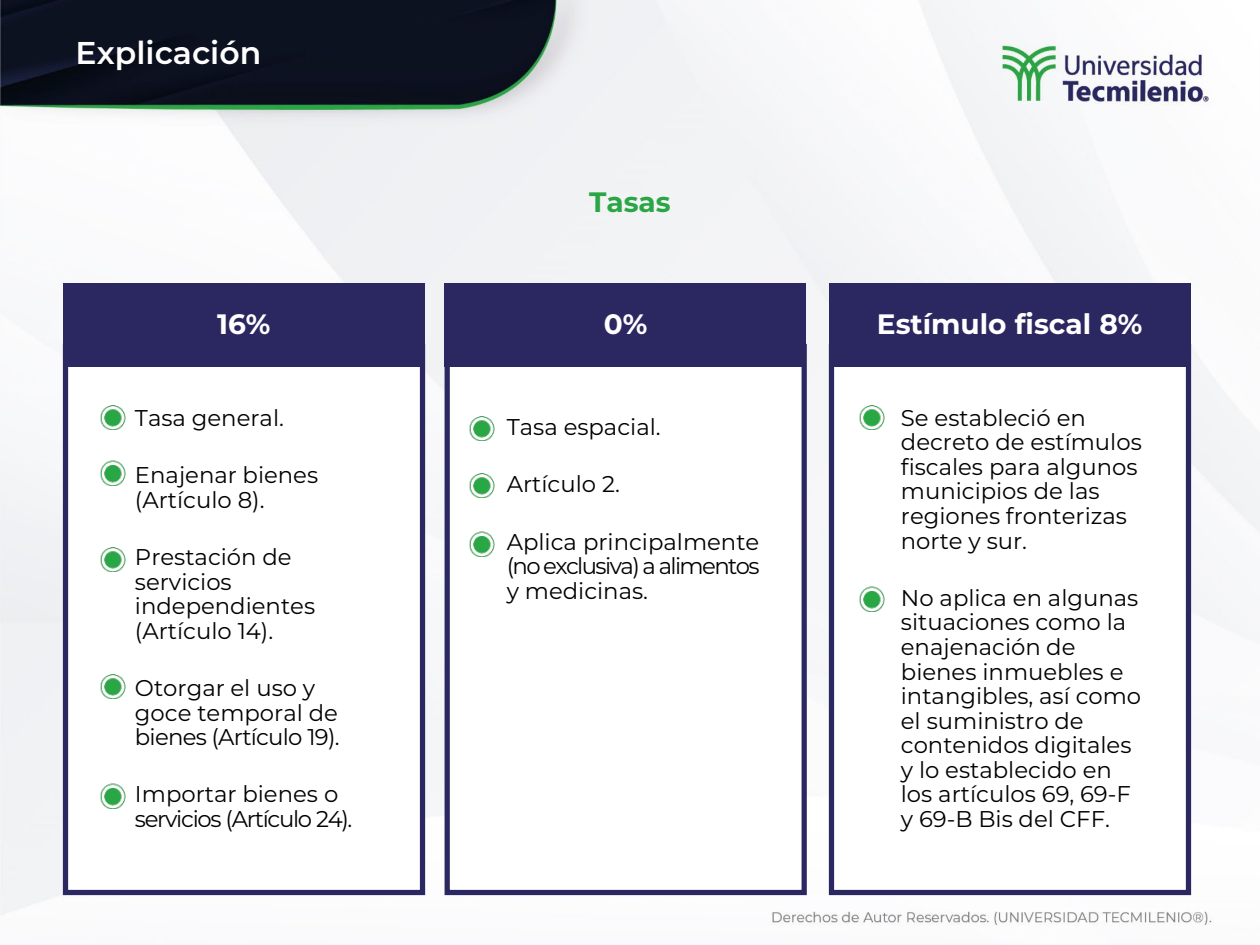
<style>
.page{position:relative;width:1260px;height:945px;background:#fff}
.page>*{position:absolute;margin:0;border:0;box-sizing:border-box;transform-origin:0 0}
.t1{font:600 31.5px "Montserrat";color:#fff}
.t2{font:700 28px "Montserrat";color:#fff}
.t3{font:700 28px "Montserrat";color:#2aa645}
.t4{font:22.75px/24.5px "Montserrat";color:#000}
.t5{font:22.75px/24.5px "Montserrat";letter-spacing:-.055em;color:#000}
</style>
<div class="page">
<img style="left:0;top:0;width:1260px;height:926px">
<div style="left:63px;top:344px;width:362px;height:551px;background:#fff;border:5px solid #2b2861"></div>
<div style="left:63px;top:284px;width:362px;height:84px;background:#2b2861"></div>
<img style="left:60px;top:384px;width:66px;height:46px">
<img style="left:60px;top:439px;width:66px;height:46px">
<img style="left:60px;top:525px;width:66px;height:47px">
<img style="left:60px;top:762px;width:66px;height:46px">
<img style="left:60px;top:652px;width:66px;height:46px">
<div style="left:445px;top:344px;width:362px;height:551px;background:#fff;border:5px solid #2b2861"></div>
<div style="left:445px;top:284px;width:361px;height:84px;background:#2b2861"></div>
<img style="left:428px;top:394px;width:67px;height:47px">
<img style="left:428px;top:452px;width:67px;height:46px">
<img style="left:428px;top:510px;width:67px;height:46px">
<div style="left:831px;top:346px;width:357px;height:546px;background:#fff"></div>
<div style="left:829px;top:344px;width:362px;height:551px;border:5px solid #2b2861"></div>
<div style="left:829px;top:284px;width:362px;height:84px;background:#2b2861"></div>
<img style="left:818px;top:383px;width:67px;height:47px">
<img style="left:818px;top:565px;width:67px;height:46px">
<h1 class="t1" style="left:76px;top:31px;width:187px">Explicación</h1>
<p class="t2" style="left:217px;top:304px;width:55px">16%</p>
<p class="t4" style="left:135px;top:405px;width:151px">Tasa general.</p>
<p class="t4" style="left:135px;top:462px;width:185px">Enajenar bienes (Artículo 8).</p>
<p class="t4" style="left:135px;top:544px;width:182px">Prestación de servicios independientes (Artículo 14).</p>
<p class="t4" style="left:135px;top:675px;width:206px">Otorgar el uso y goce temporal de bienes (Artículo 19).</p>
<p class="t5" style="left:135px;top:781px;width:219px">Importar bienes o servicios (Artículo 24).</p>
<p class="t3" style="left:589px;top:182px;width:83px">Tasas</p>
<p class="t2" style="left:604px;top:304px;width:45px">0%</p>
<p class="t4" style="left:507px;top:414px;width:155px">Tasa espacial.</p>
<p class="t4" style="left:507px;top:471px;width:115px">Artículo 2.</p>
<p class="t4" style="left:507px;top:529px;width:254px;text-align:justify">Aplica principalmente (no exclusiva) a alimentos y medicinas.</p>
<p class="t2" style="left:877px;top:304px;width:267px">Estímulo fiscal 8%</p>
<p class="t4" style="left:901px;top:405px;width:242px">Se estableció en decreto de estímulos fiscales para algunos municipios de las regiones fronterizas norte y sur.</p>
<p class="t4" style="left:901px;top:585px;width:242px">No aplica en algunas situaciones como la enajenación de bienes inmuebles e intangibles, así como el suministro de contenidos digitales y lo establecido en los artículos 69, 69-F y 69-B Bis del CFF.</p>
</div>
